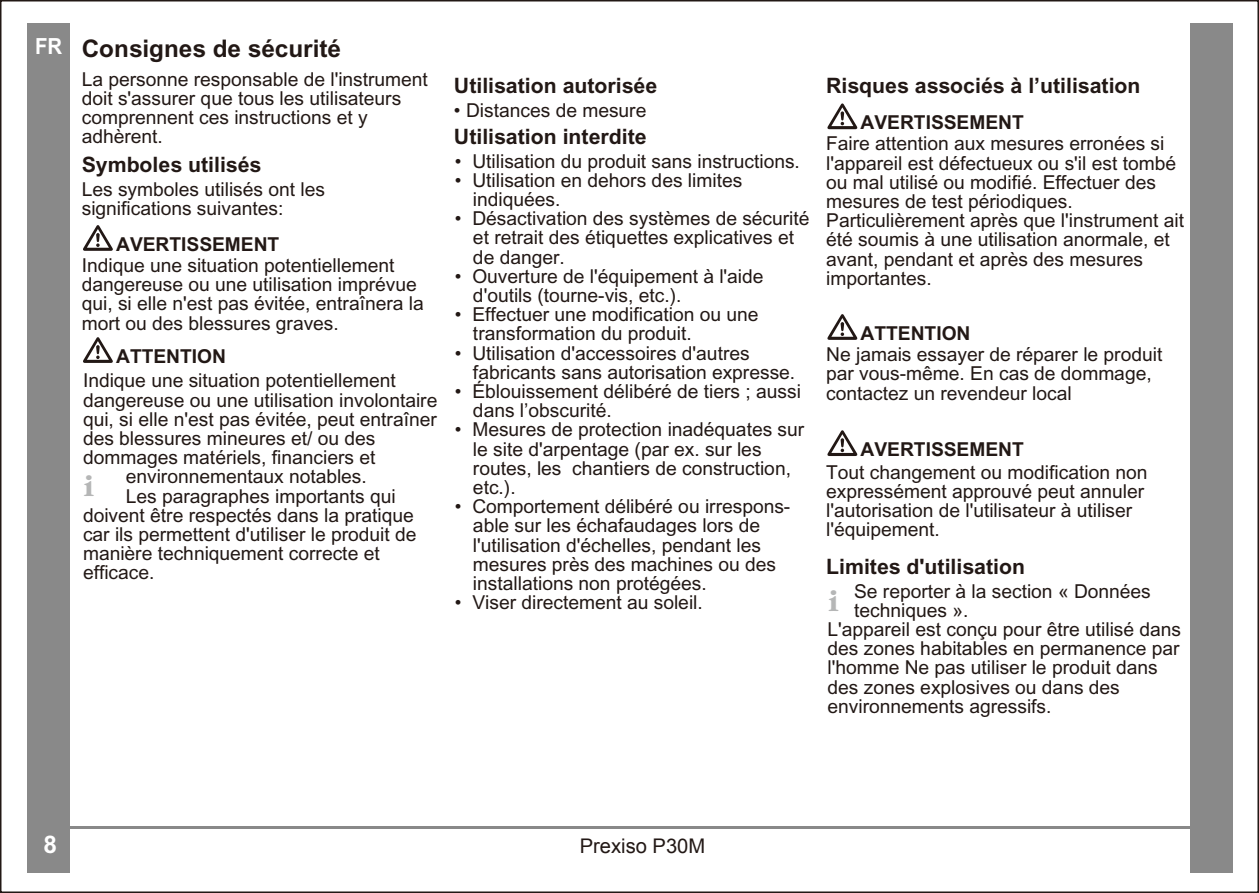
<style>
.page{position:relative;width:1259px;height:893px;background:#fff}
.page>*{position:absolute;margin:0;border:0;box-sizing:border-box;transform-origin:0 0}
.t1{font:700 31.2px "Garamond";color:#b5b6b6}
.t2{font:700 24.3px "Arial";color:#221815}
.t3{font:700 24.3px "Arial";color:#fff}
.t4{font:700 22.2px "Arial";color:#fff;scale:.91 1}
.t5{font:700 21.3px "Arial";color:#221815}
.t6{font:20.1px "Arial";color:#221815}
.t7{font:19.2px/19.2px "Arial";color:#221815}
.t8{font:700 19.2px "Arial";color:#221815}
</style>
<div class="page">
<hr style="left:39px;top:826px;width:1193px;height:2px;background:#898989">
<div style="left:1189px;top:24px;width:43px;height:849px;background:#898989"></div>
<div style="left:27px;top:24px;width:43px;height:849px;background:#898989"></div>
<svg style="left:83px;top:225px;width:30px;height:26px"></svg>
<svg style="left:83px;top:337px;width:30px;height:26px"></svg>
<svg style="left:827px;top:103px;width:30px;height:26px"></svg>
<svg style="left:827px;top:314px;width:30px;height:26px"></svg>
<svg style="left:827px;top:430px;width:30px;height:26px"></svg>
<p class="t4" style="left:35px;top:33px;width:31px">FR</p>
<p class="t2" style="left:82px;top:34px;width:261px">Consignes de sécurité</p>
<p class="t7" style="left:82px;top:70px;width:348px">La personne responsable de l'instrument doit s'assurer que tous les utilisateurs comprennent ces instructions et y adhèrent.</p>
<p class="t5" style="left:82px;top:152px;width:181px">Symboles utilisés</p>
<p class="t7" style="left:82px;top:180px;width:245px">Les symboles utilisés ont les significations suivantes:</p>
<p class="t8" style="left:116px;top:233px;width:165px">AVERTISSEMENT</p>
<p class="t7" style="left:82px;top:256px;width:343px">Indique une situation potentiellement dangereuse ou une utilisation imprévue qui, si elle n'est pas évitée, entraînera la mort ou des blessures graves.</p>
<p class="t8" style="left:116px;top:345px;width:111px">ATTENTION</p>
<p class="t7" style="left:83px;top:371px;width:314px">Indique une situation potentiellement</p>
<p class="t7" style="left:83px;top:391px;width:356px">dangereuse ou une utilisation involontaire</p>
<p class="t7" style="left:83px;top:410px;width:355px">qui, si elle n'est pas évitée, peut entraîner</p>
<p class="t7" style="left:83px;top:429px;width:294px">des blessures mineures et/ ou des</p>
<p class="t7" style="left:83px;top:448px;width:294px">dommages matériels, financiers et</p>
<p class="t7" style="left:126px;top:467px;width:243px">environnementaux notables.</p>
<p class="t7" style="left:126px;top:487px;width:271px">Les paragraphes importants qui</p>
<p class="t7" style="left:83px;top:506px;width:332px">doivent être respectés dans la pratique</p>
<p class="t7" style="left:83px;top:525px;width:335px">car ils permettent d'utiliser le produit de</p>
<p class="t7" style="left:83px;top:544px;width:298px">manière techniquement correcte et</p>
<p class="t7" style="left:83px;top:563px;width:73px">efficace.</p>
<h1 class="t1" style="left:84px;top:470px;width:11px">i</h1>
<p class="t5" style="left:454px;top:73px;width:205px">Utilisation autorisée</p>
<p class="t7" style="left:454px;top:101px;width:194px">• Distances de mesure</p>
<p class="t5" style="left:454px;top:124px;width:194px">Utilisation interdite</p>
<p class="t7" style="left:455px;top:152px;width:346px">• Utilisation du produit sans instructions.</p>
<p class="t7" style="left:473px;top:171px;width:271px;text-indent:-18px">• Utilisation en dehors des limites indiquées.</p>
<p class="t7" style="left:473px;top:209px;width:338px;text-indent:-18px">• Désactivation des systèmes de sécurité et retrait des étiquettes explicatives et de danger.</p>
<p class="t7" style="left:473px;top:267px;width:292px;text-indent:-18px">• Ouverture de l'équipement à l'aide d'outils (tourne-vis, etc.).</p>
<p class="t7" style="left:473px;top:305px;width:287px;text-indent:-18px">• Effectuer une modification ou une transformation du produit.</p>
<p class="t7" style="left:473px;top:343px;width:324px;text-indent:-18px">• Utilisation d'accessoires d'autres fabricants sans autorisation expresse.</p>
<p class="t7" style="left:473px;top:382px;width:329px;text-indent:-18px">• Éblouissement délibéré de tiers ; aussi dans l’obscurité.</p>
<p class="t7" style="left:473px;top:420px;width:333px;text-indent:-18px">• Mesures de protection inadéquates sur le site d'arpentage (par ex. sur les routes, les chantiers de construction, etc.).</p>
<p class="t7" style="left:473px;top:497px;width:319px;text-indent:-18px">• Comportement délibéré ou irrespons&shy;able sur les échafaudages lors de l'utilisation d'échelles, pendant les mesures près des machines ou des installations non protégées.</p>
<p class="t7" style="left:455px;top:593px;width:249px">• Viser directement au soleil.</p>
<p class="t5" style="left:826px;top:73px;width:316px">Risques associés à l’utilisation</p>
<p class="t8" style="left:860px;top:111px;width:165px">AVERTISSEMENT</p>
<p class="t7" style="left:826px;top:134px;width:359px">Faire attention aux mesures erronées si l'appareil est défectueux ou s'il est tombé ou mal utilisé ou modifié. Effectuer des mesures de test périodiques.<br>Particulièrement après que l'instrument ait été soumis à une utilisation anormale, et avant, pendant et après des mesures importantes.</p>
<p class="t8" style="left:860px;top:322px;width:111px">ATTENTION</p>
<p class="t7" style="left:826px;top:345px;width:338px">Ne jamais essayer de réparer le produit par vous-même. En cas de dommage, contactez un revendeur local</p>
<p class="t8" style="left:860px;top:438px;width:165px">AVERTISSEMENT</p>
<p class="t7" style="left:826px;top:463px;width:323px">Tout changement ou modification non expressément approuvé peut annuler l'autorisation de l'utilisateur à utiliser l'équipement.</p>
<p class="t5" style="left:826px;top:554px;width:200px">Limites d'utilisation</p>
<p class="t7" style="left:854px;top:581px;width:298px">Se reporter à la section « Données</p>
<p class="t7" style="left:854px;top:601px;width:116px">techniques ».</p>
<p class="t7" style="left:827px;top:620px;width:355px">L'appareil est conçu pour être utilisé dans</p>
<p class="t7" style="left:827px;top:639px;width:354px">des zones habitables en permanence par</p>
<p class="t7" style="left:827px;top:658px;width:332px">l'homme Ne pas utiliser le produit dans</p>
<p class="t7" style="left:827px;top:677px;width:294px">des zones explosives ou dans des</p>
<p class="t7" style="left:827px;top:697px;width:226px">environnements agressifs.</p>
<h1 class="t1" style="left:828px;top:585px;width:11px">i</h1>
<p class="t3" style="left:44px;top:830px;width:15px">8</p>
<p class="t6" style="left:580px;top:833px;width:127px">Prexiso P30M</p>
</div>
